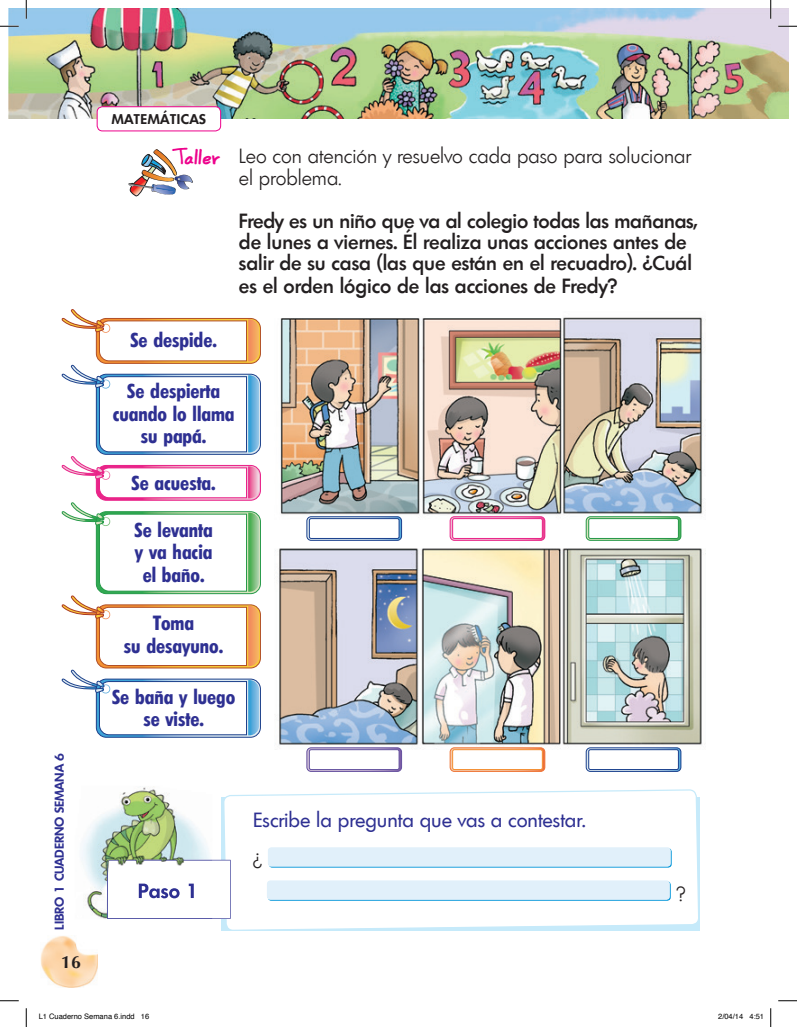
<style>
.page{position:relative;width:797px;height:1027px;background:#fff}
.page>*{position:absolute;margin:0;border:0;box-sizing:border-box;transform-origin:0 0}
.t1{font:500 20px/21.6px "Limerick";color:#231f20}
.t2{font:600 condensed 20px/22.5px "Limerick";color:#2e3092;text-align:center}
.t3{font:300 20px/22.5px "Limerick";color:#231f20}
.t4{font:20px "Limerick";color:#2e3092}
.t5{font:700 17.5px "Optima";color:#231f20}
.t6{font:15px "Coert Schrift Dik";color:#ed028c}
.t7{font:600 13.75px "Limerick";letter-spacing:.05em;color:#231f20}
.t8{font:600 12.5px "Limerick";color:#2e3092}
.t9{font:7.5px "Helvetica";color:#000}
</style>
<div class="page">
<img style="left:41px;top:936px;width:57px;height:51px">
<img style="left:9px;top:9px;width:779px;height:109px">
<svg style="left:222px;top:790px;width:476px;height:141px"></svg>
<img style="left:128px;top:149px;width:65px;height:48px">
<img style="left:275px;top:317px;width:430px;height:455px">
<div style="left:96px;top:679px;width:165px;height:59px;border:1px solid #1b408b;border-radius:10px"></div>
<svg style="left:62px;top:309px;width:198px;height:428px"></svg>
<div style="left:450px;top:747px;width:95px;height:25px;border:1px solid #ef7435;border-radius:4px"></div>
<div style="left:452px;top:750px;width:90px;height:19px;background:#fff;border-radius:2px"></div>
<div style="left:452px;top:749px;width:90px;height:21px;border:1px solid #f38e33;border-radius:2px"></div>
<svg style="left:308px;top:749px;width:92px;height:21px"></svg>
<div style="left:306px;top:747px;width:96px;height:25px;border:1px solid #65509e;border-radius:4px"></div>
<div style="left:309px;top:750px;width:90px;height:19px;background:#fff;border-radius:2px"></div>
<div style="left:309px;top:749px;width:90px;height:21px;border:1px solid #6654a0;border-radius:2px"></div>
<div style="left:586px;top:516px;width:95px;height:25px;border:1px solid #249847;border-radius:4px"></div>
<div style="left:588px;top:519px;width:90px;height:19px;background:#fff;border-radius:2px"></div>
<div style="left:588px;top:518px;width:90px;height:21px;border:1px solid #249847;border-radius:2px"></div>
<div style="left:450px;top:516px;width:95px;height:25px;border:1px solid #e92388;border-radius:4px"></div>
<div style="left:452px;top:519px;width:90px;height:19px;background:#fff;border-radius:2px"></div>
<div style="left:452px;top:518px;width:90px;height:21px;border:1px solid #e92388;border-radius:2px"></div>
<svg style="left:308px;top:518px;width:92px;height:21px"></svg>
<div style="left:306px;top:516px;width:96px;height:25px;border:1px solid #1a408d;border-radius:4px"></div>
<div style="left:309px;top:519px;width:90px;height:19px;background:#fff;border-radius:2px"></div>
<div style="left:309px;top:518px;width:90px;height:21px;border:1px solid #1a408d;border-radius:2px"></div>
<div style="left:586px;top:747px;width:95px;height:25px;border:1px solid #1a408d;border-radius:4px"></div>
<div style="left:588px;top:750px;width:90px;height:19px;background:#fff;border-radius:2px"></div>
<div style="left:588px;top:749px;width:90px;height:21px;border:1px solid #1a408d;border-radius:2px"></div>
<svg style="left:212px;top:860px;width:19px;height:59px"></svg>
<img style="left:81px;top:786px;width:131px;height:133px">
<img style="left:107px;top:860px;width:105px;height:59px">
<img style="left:139px;top:884px;width:55px;height:14px">
<div style="left:97px;top:107px;width:124px;height:24px;background:#fff;border-radius:5px"></div>
<div style="left:97px;top:106px;width:124px;height:25px;border:1px solid #ed028c;border-radius:5px"></div>
<svg style="left:269px;top:848px;width:402px;height:20px"></svg>
<div style="left:268px;top:847px;width:402px;height:20px;background:#e1f0fa;border-radius:4px"></div>
<div style="left:268px;top:881px;width:402px;height:20px;background:#27a5de;border-radius:4px"></div>
<div style="left:267px;top:880px;width:403px;height:20px;background:#e1f0fa;border-radius:4px"></div>
<svg style="left:0;top:25px;width:19px;height:2px"></svg>
<svg style="left:778px;top:25px;width:19px;height:2px"></svg>
<svg style="left:0;top:1000px;width:19px;height:1px"></svg>
<svg style="left:778px;top:1000px;width:19px;height:1px"></svg>
<svg style="left:25px;top:0;width:2px;height:19px"></svg>
<svg style="left:25px;top:1008px;width:2px;height:19px"></svg>
<svg style="left:770px;top:0;width:1px;height:19px"></svg>
<svg style="left:770px;top:1008px;width:1px;height:19px"></svg>
<p class="t7" style="left:112px;top:111px;width:96px">MATEMÁTICAS</p>
<p class="t6" style="left:173px;top:150px;width:50px">Taller</p>
<p class="t3" style="left:239px;top:144px;width:453px">Leo con atención y resuelvo cada paso para solucionar el problema.</p>
<p class="t1" style="left:239px;top:209px;width:460px">Fredy es un niño que va al colegio todas las mañanas, de lunes a viernes. Él realiza unas acciones antes de salir de su casa (las que están en el recuadro). ¿Cuál es el orden lógico de las acciones de Fredy?</p>
<p class="t8" style="left:51px;top:930px;width:179px;rotate:-90deg">LIBRO 1 CUADERNO SEMANA 6</p>
<p class="t5" style="left:61px;top:952px;width:21px">16</p>
<p class="t2" style="left:130px;top:330px;width:88px">Se despide.</p>
<p class="t2" style="left:113px;top:380px;width:123px">Se despierta cuando lo llama su papá.</p>
<p class="t2" style="left:131px;top:473px;width:86px">Se acuesta.</p>
<p class="t2" style="left:135px;top:519px;width:80px">Se levanta y va hacia el baño.</p>
<p class="t2" style="left:124px;top:613px;width:101px">Toma<br>su desayuno.</p>
<p class="t2" style="left:112px;top:686px;width:125px">Se baña y luego se viste.</p>
<p class="t4" style="left:253px;top:808px;width:334px">Escribe la pregunta que vas a contestar.</p>
<p class="t3" style="left:253px;top:849px;width:10px">¿</p>
<p class="t3" style="left:676px;top:882px;width:10px">?</p>
<p class="t9" style="left:39px;top:1011px;width:112px">L1 Cuaderno Semana 6.indd 16</p>
<p class="t9" style="left:718px;top:1011px;width:47px">2/04/14 4:51</p>
</div>
